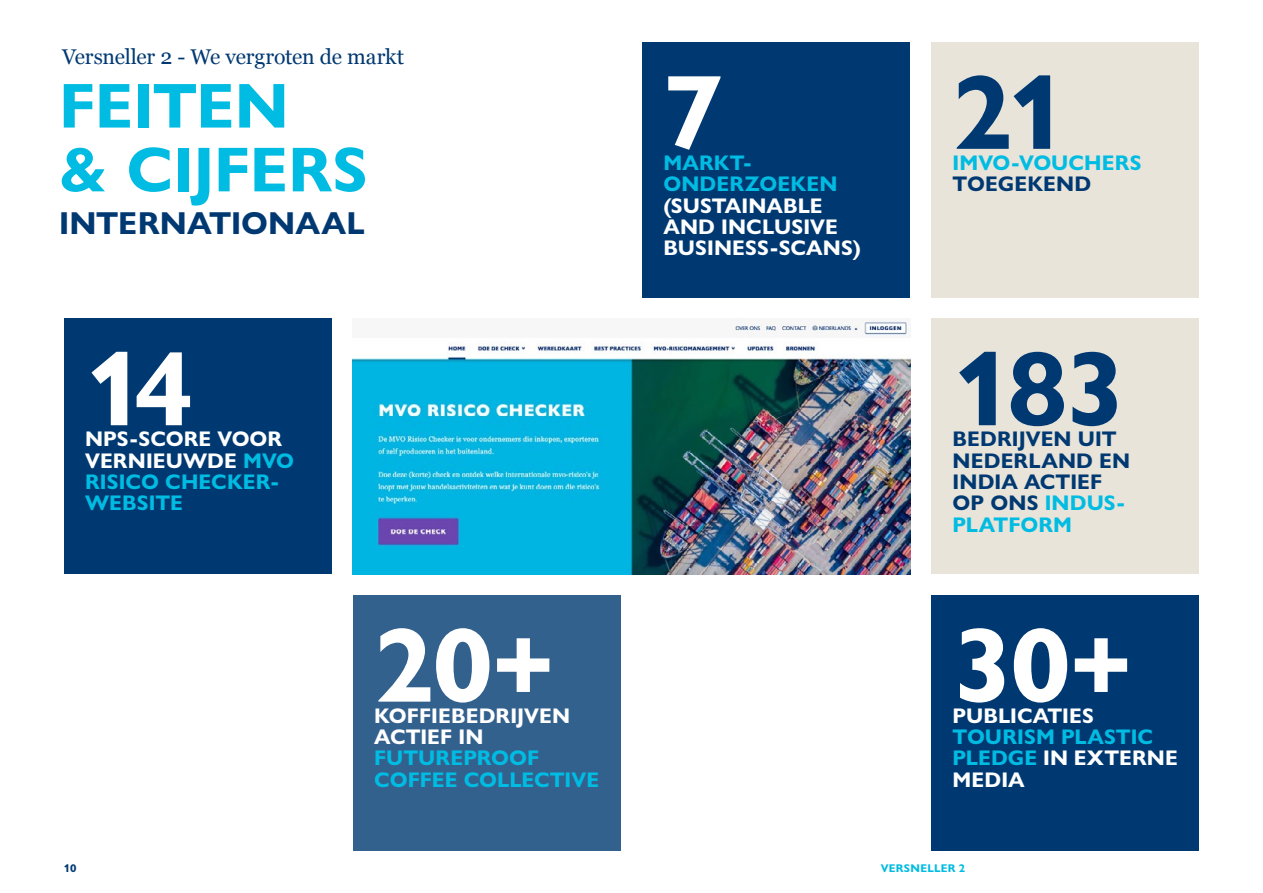
<style>
.page{position:relative;width:1263px;height:893px;background:#fff}
.page>*{position:absolute;margin:0;border:0;box-sizing:border-box;transform-origin:0 0}
.Title_Gill_Sans_25mm{font:700 106.35px "Gill Sans Nova";color:#fff}
.Title_Gill_Sans_25mm-2{font:700 106.35px "Gill Sans Nova";color:#003972}
.Title_Gill_Sans_15mm{font:700 63.75px/63.8px "Gill Sans Nova";letter-spacing:-.005em;color:#00bce2}
.Title_Gill_Sans_15mm-2{font:700 31.95px "Gill Sans Nova";color:#003972}
.Title_Gill_Sans_25mm-3{font:700 21.3px/21.3px "Gill Sans Nova";letter-spacing:.005em;color:#00bce2}
.Title_Gill_Sans_25mm-4{font:700 21.3px/21.3px "Gill Sans Nova";letter-spacing:.005em;color:#fff}
.t1{font:700 21.3px/21.3px "Gill Sans Nova";letter-spacing:.005em;color:#003972}
.Title_Georgia_5mm_Da{font:21.3px "Georgia";letter-spacing:-.01em;color:#003972}
.t2{font:700 11.25px "Gill Sans Nova";letter-spacing:.025em;color:#00bce2}
.t3{font:700 11.25px "Gill Sans Nova";color:#003972}
.s1{color:#fff}
.s2{color:#00bce2}
.s3{color:#003972}
</style>
<div class="page">
<div style="left:64px;top:319px;width:268px;height:255px;background:#003972"></div>
<div style="left:931px;top:595px;width:268px;height:255px;background:#003972"></div>
<div style="left:642px;top:43px;width:268px;height:255px;background:#003972"></div>
<div style="left:353px;top:595px;width:268px;height:255px;background:#33618e"></div>
<div style="left:931px;top:319px;width:268px;height:255px;background:#e8e4da"></div>
<div style="left:931px;top:43px;width:268px;height:255px;background:#e8e4da"></div>
<img style="left:353px;top:319px;width:557px;height:255px">
<p class="Title_Georgia_5mm_Da" style="left:62px;top:44px;width:343px">Versneller 2 - We vergroten de markt</p>
<p class="Title_Gill_Sans_15mm" style="left:59px;top:74px;width:310px">FEITEN<br>&amp; CIJFERS</p>
<p class="Title_Gill_Sans_15mm-2" style="left:59px;top:203px;width:307px">INTERNATIONAAL</p>
<p class="Title_Gill_Sans_25mm" style="left:85px;top:323px;width:110px">14</p>
<p class="Title_Gill_Sans_25mm-3" style="left:85px;top:429px;width:211px"><span class="s1">NPS-SCORE VOOR<br>VERNIEUWDE</span> MVO<br>RISICO CHECKER-<br>WEBSITE</p>
<p class="Title_Gill_Sans_25mm" style="left:374px;top:599px;width:181px">20+</p>
<p class="Title_Gill_Sans_25mm-3" style="left:374px;top:705px;width:226px"><span class="s1">KOFFIEBEDRIJVEN<br>ACTIEF IN<br></span>FUTUREPROOF<br>COFFEE COLLECTIVE</p>
<p class="Title_Gill_Sans_25mm" style="left:663px;top:47px;width:62px">7</p>
<p class="Title_Gill_Sans_25mm-4" style="left:663px;top:152px;width:199px"><span class="s2">MARKT-<br>ONDERZOEKEN </span>(SUSTAINABLE<br>AND INCLUSIVE<br>BUSINESS-SCANS)</p>
<p class="Title_Gill_Sans_25mm-2" style="left:952px;top:47px;width:116px">21</p>
<p class="Title_Gill_Sans_25mm-3" style="left:952px;top:152px;width:190px">IMVO-VOUCHERS<br><span class="s3">TOEGEKEND</span></p>
<p class="Title_Gill_Sans_25mm-2" style="left:952px;top:323px;width:174px">183</p>
<p class="t1" style="left:952px;top:429px;width:179px">BEDRIJVEN UIT<br>NEDERLAND EN<br>INDIA ACTIEF<br>OP ONS <span class="s2">INDUS-<br>PLATFORM</span></p>
<p class="Title_Gill_Sans_25mm" style="left:952px;top:599px;width:181px">30+</p>
<p class="Title_Gill_Sans_25mm-4" style="left:952px;top:705px;width:227px">PUBLICATIES<br><span class="s2">TOURISM PLASTIC<br>PLEDGE</span> IN EXTERNE<br>MEDIA</p>
<p class="t3" style="left:64px;top:861px;width:14px">10</p>
<p class="t2" style="left:881px;top:861px;width:86px">VERSNELLER 2</p>
</div>
